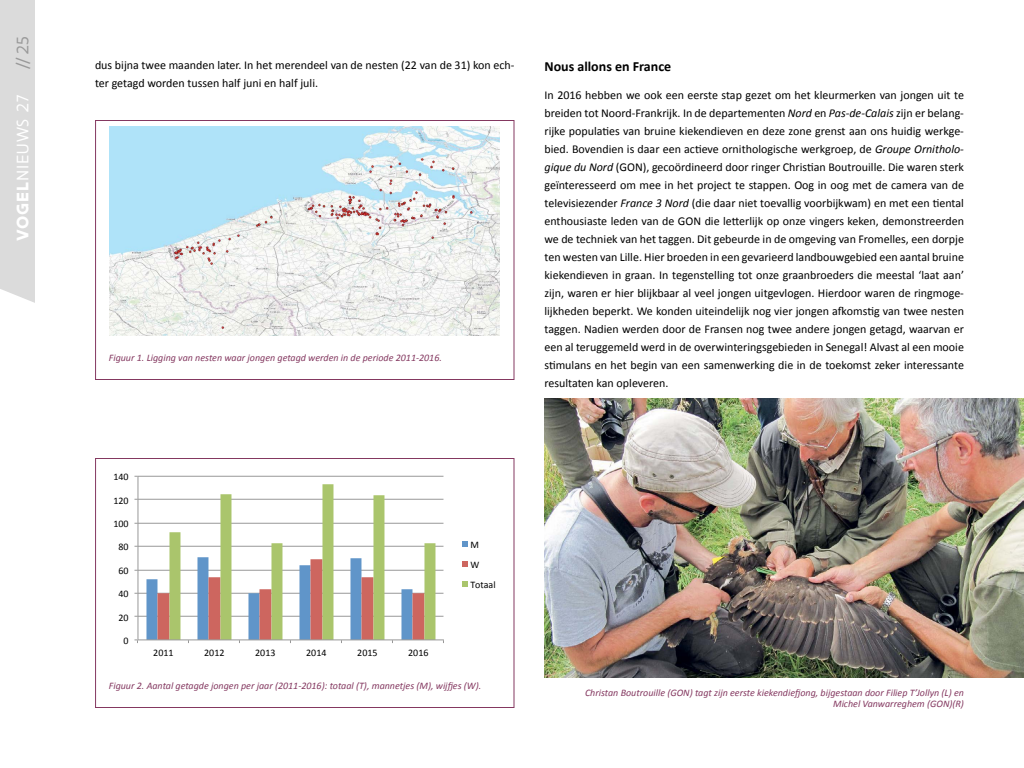
<style>
.page{position:relative;width:1024px;height:768px;background:#fff}
.page>*{position:absolute;margin:0;border:0;box-sizing:border-box;transform-origin:0 0}
.t1{font:18px "Flanders Art Sans";letter-spacing:.035em;color:#fff}
.t2{font:18px "Flanders Art Sans";color:#999}
.t3{font:700 14px "Calibri";color:#000}
.t4{font:12px/18px "Calibri";color:#000}
.t5{font:italic 10px/11.5px "Calibri";color:#843860;text-align:right}
.t6{font:10px/20.1px "Calibri";color:#000}
.s1{font-weight:700}
.s2{font-style:italic}
</style>
<div class="page">
<div style="left:0;top:0;width:35px;height:303px;background:#dbdbdb"></div>
<div style="left:95px;top:120px;width:419px;height:260px;border:1px solid #843860"></div>
<img style="left:110px;top:126px;width:390px;height:210px">
<div style="left:95px;top:458px;width:419px;height:250px;border:1px solid #843860"></div>
<svg style="left:134px;top:475px;width:334px;height:168px"></svg>
<img style="left:544px;top:398px;width:480px;height:280px">
<h1 class="t2" style="left:12px;top:70px;width:35px;rotate:-90deg">// 25</h1>
<h1 class="t1" style="left:12px;top:241px;width:147px;rotate:-90deg"><span class="s1">VOGEL</span>NIEUWS 27</h1>
<p class="t4" style="left:95px;top:56px;width:421px">dus bijna twee maanden later. In het merendeel van de nesten (22 van de 31) kon ech&shy;ter getagd worden tussen half juni en half juli.</p>
<p class="t3" style="left:544px;top:58px;width:128px">Nous allons en France</p>
<p class="t4" style="left:544px;top:86px;width:421px;text-align:justify">In 2016 hebben we ook een eerste stap gezet om het kleurmerken van jongen uit te breiden tot Noord-Frankrijk. In de departementen <span class="s2">Nord</span> en <span class="s2">Pas-de-Calais</span> zijn er belang&shy;rijke populaties van bruine kiekendieven en deze zone grenst aan ons huidig werkge&shy;bied. Bovendien is daar een actieve ornithologische werkgroep, de <span class="s2">Groupe Ornitholo&shy;gique du Nord</span> (GON), gecoördineerd door ringer Christian Boutrouille. Die waren sterk geïnteresseerd om mee in het project te stappen. Oog in oog met de camera van de televisiezender <span class="s2">France 3 Nord</span> (die daar niet toevallig voorbijkwam) en met een tiental enthousiaste leden van de GON die letterlijk op onze vingers keken, demonstreerden we de techniek van het taggen. Dit gebeurde in de omgeving van Fromelles, een dorpje ten westen van Lille. Hier broeden in een gevarieerd landbouwgebied een aantal bruine kiekendieven in graan. In tegenstelling tot onze graanbroeders die meestal ‘laat aan’ zijn, waren er hier blijkbaar al veel jongen uitgevlogen. Hierdoor waren de ringmoge&shy;lijkheden beperkt. We konden uiteindelijk nog vier jongen afkomstig van twee nesten taggen. Nadien werden door de Fransen nog twee andere jongen getagd, waarvan er een al teruggemeld werd in de overwinteringsgebieden in Senegal! Alvast al een mooie stimulans en het begin van een samenwerking die in de toekomst zeker interessante resultaten kan opleveren.</p>
<p class="t5" style="left:109px;top:351px;width:335px">Figuur 1. Ligging van nesten waar jongen getagd werden in de periode 2011-2016.</p>
<p class="t6" style="left:113px;top:467px;width:17px">140</p>
<p class="t6" style="left:113px;top:490px;width:17px">120</p>
<p class="t6" style="left:113px;top:514px;width:17px">100</p>
<p class="t6" style="left:119px;top:537px;width:12px">80</p>
<p class="t6" style="left:119px;top:560px;width:12px">60</p>
<p class="t6" style="left:119px;top:584px;width:12px">40</p>
<p class="t6" style="left:119px;top:607px;width:12px">20</p>
<p class="t6" style="left:124px;top:631px;width:7px">0</p>
<p class="t6" style="left:153px;top:643px;width:22px">2011</p>
<p class="t6" style="left:204px;top:643px;width:22px">2012</p>
<p class="t6" style="left:255px;top:643px;width:22px">2013</p>
<p class="t6" style="left:306px;top:643px;width:22px">2014</p>
<p class="t6" style="left:357px;top:643px;width:22px">2015</p>
<p class="t6" style="left:408px;top:643px;width:22px">2016</p>
<p class="t6" style="left:470px;top:535px;width:27px">M<br>W<br>Totaal</p>
<p class="t5" style="left:109px;top:679px;width:374px">Figuur 2. Aantal getagde jongen per jaar (2011-2016): totaal (T), mannetjes (M), wijfjes (W).</p>
<p class="t5" style="left:585px;top:686px;width:380px">Christan Boutrouille (GON) tagt zijn eerste kiekendiefjong, bijgestaan door Filiep T’Jollyn (L) en<br>Michel Vanwarreghem (GON)(R)</p>
</div>
